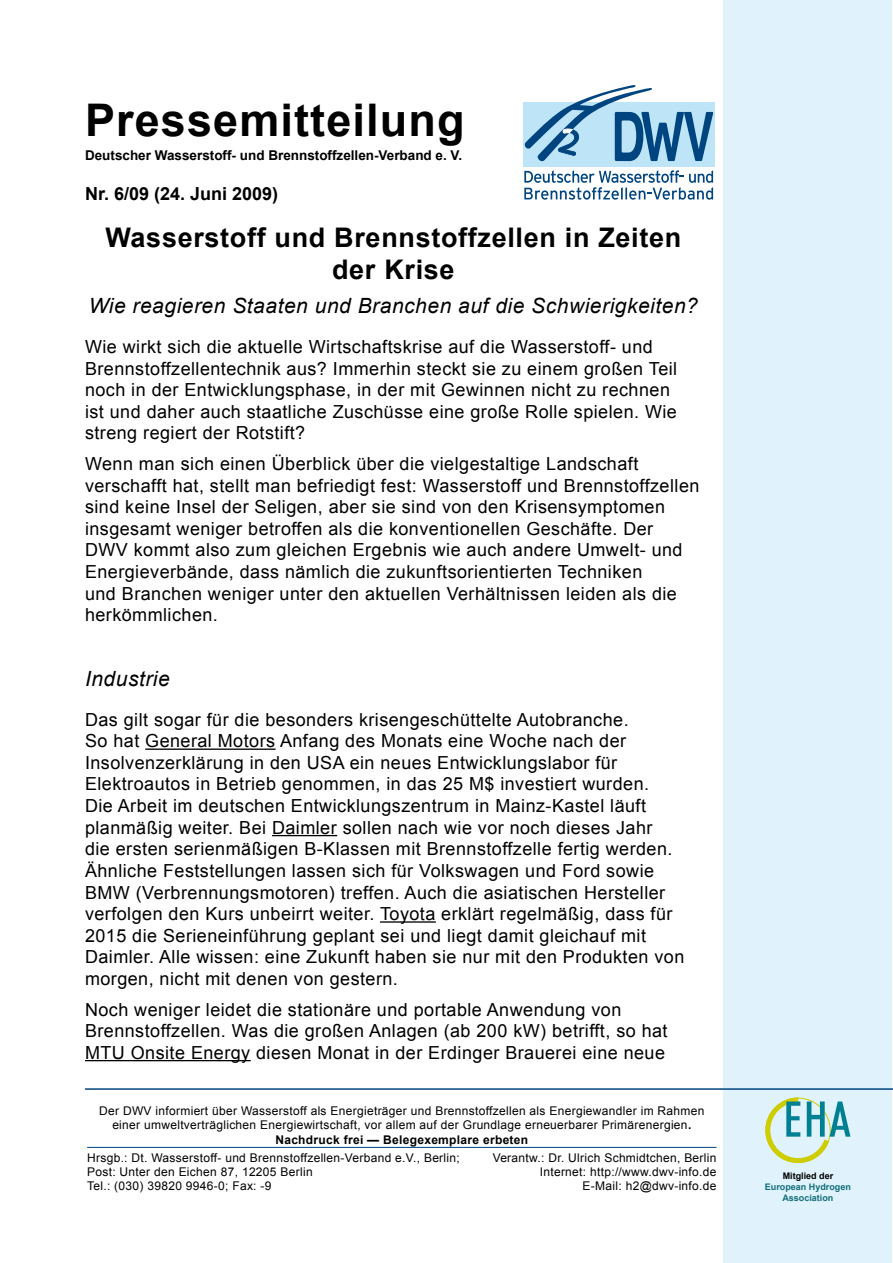
<style>
.page{position:relative;width:893px;height:1263px;background:#fff}
.page>*{position:absolute;margin:0;border:0;box-sizing:border-box;transform-origin:0 0}
.t1{font:700 45px "Arial";letter-spacing:.025em;color:#000}
.t2{font:700 27px/32.4px "Arial";letter-spacing:.025em;color:#000;text-align:center}
.t3{font:italic 21px "Arial";letter-spacing:.025em;color:#000}
.t4{font:18px/21.6px "Arial";letter-spacing:.025em;color:#000}
.t5{font:700 18px "Arial";color:#000}
.t6{font:700 13.5px "Arial";color:#000}
.t7{font:12px/14.4px "Arial";letter-spacing:.025em;color:#000;text-align:center}
.t8{font:700 9px/10.8px "Arial";color:#126f7a;text-align:center}
.t9{font:700 9px "Arial";color:#000}
.s1{font-weight:700}
</style>
<div class="page">
<div style="left:724px;top:1px;width:168px;height:1262px;background:#e0f2fb"></div>
<div style="left:523px;top:102px;width:95px;height:64px;background:#bde4f7"></div>
<div style="left:614px;top:102px;width:100px;height:64px;background:#bde4f7"></div>
<svg style="left:524px;top:170px;width:189px;height:30px"></svg>
<svg style="left:524px;top:85px;width:189px;height:77px"></svg>
<svg style="left:765px;top:1097px;width:85px;height:66px"></svg>
<hr style="left:85px;top:1088px;width:808px;height:2px;background:#004480">
<hr style="left:87px;top:1147px;width:629px;height:1px;background:#004480">
<hr style="left:145px;top:748px;width:131px;height:2px;background:#000">
<hr style="left:272px;top:835px;width:65px;height:1px;background:#000">
<hr style="left:380px;top:921px;width:56px;height:2px;background:#000">
<hr style="left:85px;top:1060px;width:166px;height:1px;background:#000">
<h1 class="t1" style="left:85px;top:91px;width:381px">Pressemitteilung</h1>
<p class="t6" style="left:85px;top:147px;width:379px">Deutscher Wasserstoff- und Brennstoffzellen-Verband e. V.</p>
<p class="t5" style="left:85px;top:181px;width:195px">Nr. 6/09 (24. Juni 2009)</p>
<h2 class="t2" style="left:105px;top:222px;width:577px">Wasserstoff und Brennstoffzellen in Zeiten der Krise</h2>
<p class="t3" style="left:89px;top:292px;width:611px">Wie reagieren Staaten und Branchen auf die Schwierigkeiten?</p>
<p class="t4" style="left:85px;top:336px;width:594px">Wie wirkt sich die aktuelle Wirtschaftskrise auf die Wasserstoff- und Brennstoffzellentechnik aus? Immerhin steckt sie zu einem großen Teil noch in der Entwicklungsphase, in der mit Gewinnen nicht zu rechnen ist und daher auch staatliche Zuschüsse eine große Rolle spielen. Wie streng regiert der Rotstift?</p>
<p class="t4" style="left:85px;top:453px;width:616px">Wenn man sich einen Überblick über die vielgestaltige Landschaft verschafft hat, stellt man befriedigt fest: Wasserstoff und Brennstoffzellen sind keine Insel der Seligen, aber sie sind von den Krisensymptomen insgesamt weniger betroffen als die konventionellen Geschäfte. Der DWV kommt also zum gleichen Ergebnis wie auch andere Umwelt- und Energieverbände, dass nämlich die zukunftsorientierten Techniken<br>und Branchen weniger unter den aktuellen Verhältnissen leiden als die herkömmlichen.</p>
<p class="t3" style="left:85px;top:665px;width:86px">Industrie</p>
<p class="t4" style="left:85px;top:709px;width:601px">Das gilt sogar für die besonders krisengeschüttelte Autobranche.<br>So hat General Motors Anfang des Monats eine Woche nach der Insolvenzerklärung in den USA ein neues Entwicklungslabor für Elektroautos in Betrieb genommen, in das 25 M$ investiert wurden.<br>Die Arbeit im deutschen Entwicklungszentrum in Mainz-Kastel läuft planmäßig weiter. Bei Daimler sollen nach wie vor noch dieses Jahr<br>die ersten serienmäßigen B-Klassen mit Brennstoffzelle fertig werden.<br>Ähnliche Feststellungen lassen sich für Volkswagen und Ford sowie BMW (Verbrennungsmotoren) treffen. Auch die asiatischen Hersteller verfolgen den Kurs unbeirrt weiter. Toyota erklärt regelmäßig, dass für 2015 die Serieneinführung geplant sei und liegt damit gleichauf mit Daimler. Alle wissen: eine Zukunft haben sie nur mit den Produkten von morgen, nicht mit denen von gestern.</p>
<p class="t4" style="left:85px;top:998px;width:584px">Noch weniger leidet die stationäre und portable Anwendung von<br>Brennstoffzellen. Was die großen Anlagen (ab 200 kW) betrifft, so hat<br>MTU Onsite Energy diesen Monat in der Erdinger Brauerei eine neue</p>
<p class="t7" style="left:99px;top:1103px;width:607px">Der DWV informiert über Wasserstoff als Energieträger und Brennstoffzellen als Energiewandler im Rahmen einer umweltverträglichen Energiewirtschaft, vor allem auf der Grundlage erneuerbarer Primärenergien<span class="s1">.<br>Nachdruck frei — Belegexemplare erbeten</span></p>
<p class="t7" style="left:87px;top:1150px;width:374px">Hrsgb.: Dt. Wasserstoff- und Brennstoffzellen-Verband e.V., Berlin;</p>
<p class="t7" style="left:493px;top:1150px;width:225px">Verantw.: Dr. Ulrich Schmidtchen, Berlin</p>
<p class="t7" style="left:87px;top:1164px;width:227px">Post: Unter den Eichen 87, 12205 Berlin</p>
<p class="t7" style="left:540px;top:1164px;width:178px">Internet: http://www.dwv-info.de</p>
<p class="t7" style="left:87px;top:1179px;width:186px">Tel.: (030) 39820 9946-0; Fax: -9</p>
<p class="t7" style="left:583px;top:1179px;width:135px">E-Mail: h2@dwv-info.de</p>
<p class="t9" style="left:783px;top:1170px;width:52px">Mitglied der</p>
<p class="t8" style="left:765px;top:1182px;width:88px">European Hydrogen<br>Association</p>
</div>
